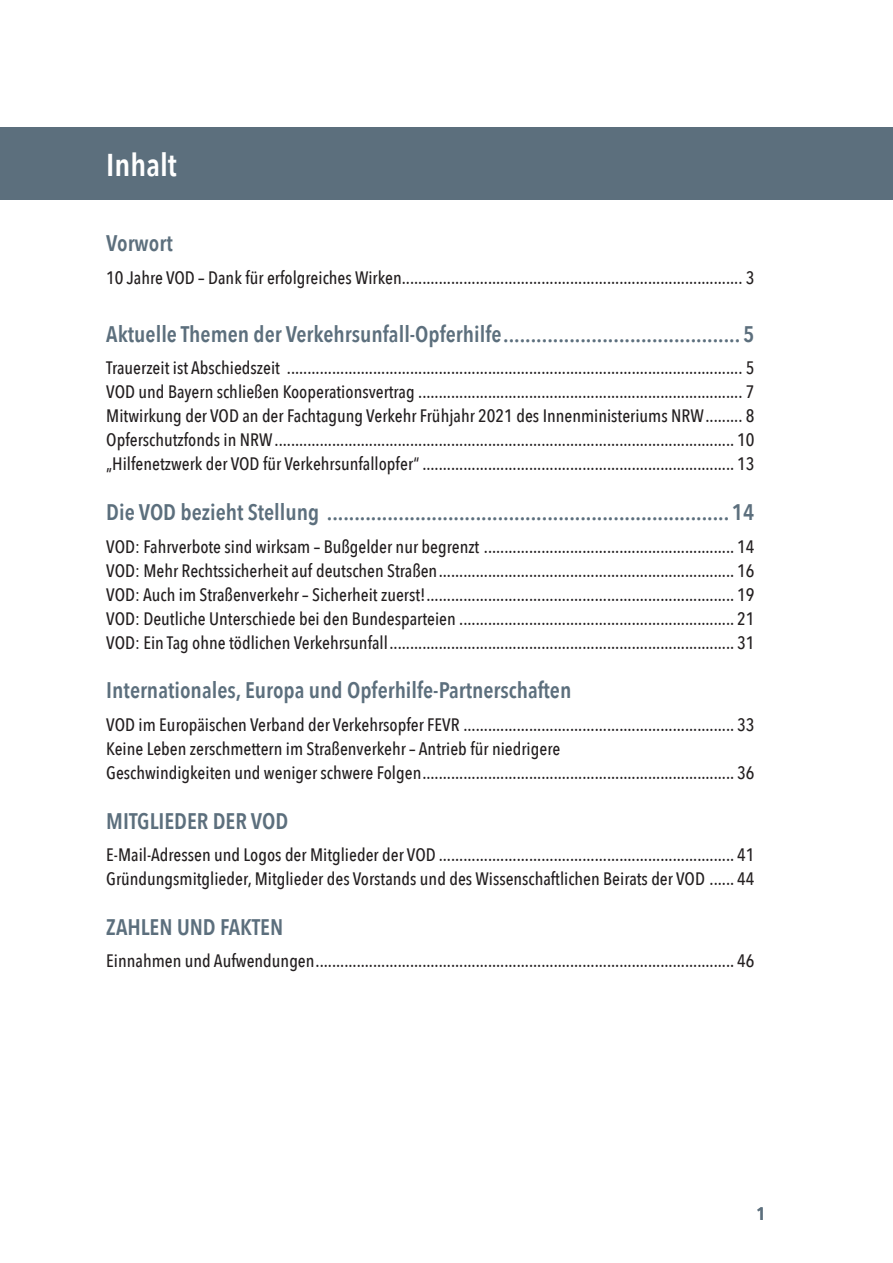
<style>
.page{position:relative;width:893px;height:1263px;background:#fff}
.page>*{position:absolute;margin:0;border:0;box-sizing:border-box;transform-origin:0 0}
.t1{font:600 31.5px "Avenir Next Condensed";color:#fff}
.t2{font:600 22.5px "Avenir Next Condensed";color:#5c6f7d}
.t3{font:500 18px/24px "Avenir Next Condensed";color:#231f20;text-align:justify}
.t4{font:600 18px "Avenir Next Condensed";color:#5c6f7d}
</style>
<div class="page">
<div style="left:0;top:128px;width:893px;height:72px;background:#5c6f7d"></div>
<h1 class="t1" style="left:106px;top:138px;width:72px">Inhalt</h1>
<p class="t2" style="left:106px;top:224px;width:68px">Vorwort</p>
<p class="t3" style="left:106px;top:265px;width:649px">10 Jahre VOD – Dank für erfolgreiches Wirken................................................................................... 3</p>
<p class="t2" style="left:106px;top:314px;width:649px">Aktuelle Themen der Verkehrsunfall-Opferhilfe........................................... 5</p>
<p class="t3" style="left:106px;top:356px;width:650px">Trauerzeit ist Abschiedszeit ............................................................................................................... 5<br>VOD und Bayern schließen Kooperationsvertrag ............................................................................... 7<br>Mitwirkung der VOD an der Fachtagung Verkehr Frühjahr 2021 des Innenministeriums NRW......... 8<br>Opferschutzfonds in NRW................................................................................................................ 10 „Hilfenetzwerk der VOD für Verkehrsunfallopfer“............................................................................ 13</p>
<p class="t2" style="left:106px;top:493px;width:649px">Die VOD bezieht Stellung .........................................................................14</p>
<p class="t3" style="left:106px;top:534px;width:649px">VOD: Fahrverbote sind wirksam – Bußgelder nur begrenzt ............................................................. 14<br>VOD: Mehr Rechtssicherheit auf deutschen Straßen........................................................................ 16<br>VOD: Auch im Straßenverkehr – Sicherheit zuerst!........................................................................... 19<br>VOD: Deutliche Unterschiede bei den Bundesparteien ................................................................... 21<br>VOD: Ein Tag ohne tödlichen Verkehrsunfall.................................................................................... 31</p>
<p class="t2" style="left:106px;top:671px;width:467px">Internationales, Europa und Opferhilfe-Partnerschaften</p>
<p class="t3" style="left:106px;top:712px;width:649px;text-align:left">VOD im Europäischen Verband der Verkehrsopfer FEVR .................................................................. 33<br>Keine Leben zerschmettern im Straßenverkehr – Antrieb für niedrigere<br>Geschwindigkeiten und weniger schwere Folgen............................................................................ 36</p>
<p class="t2" style="left:106px;top:801px;width:184px">MITGLIEDER DER VOD</p>
<p class="t3" style="left:106px;top:843px;width:649px">E-Mail-Adressen und Logos der Mitglieder der VOD ........................................................................ 41<br>Gründungsmitglieder, Mitglieder des Vorstands und des Wissenschaftlichen Beirats der VOD ...... 44</p>
<p class="t2" style="left:106px;top:908px;width:178px">ZAHLEN UND FAKTEN</p>
<p class="t3" style="left:106px;top:949px;width:649px">Einnahmen und Aufwendungen...................................................................................................... 46</p>
<p class="t4" style="left:756px;top:1198px;width:10px">1</p>
</div>
